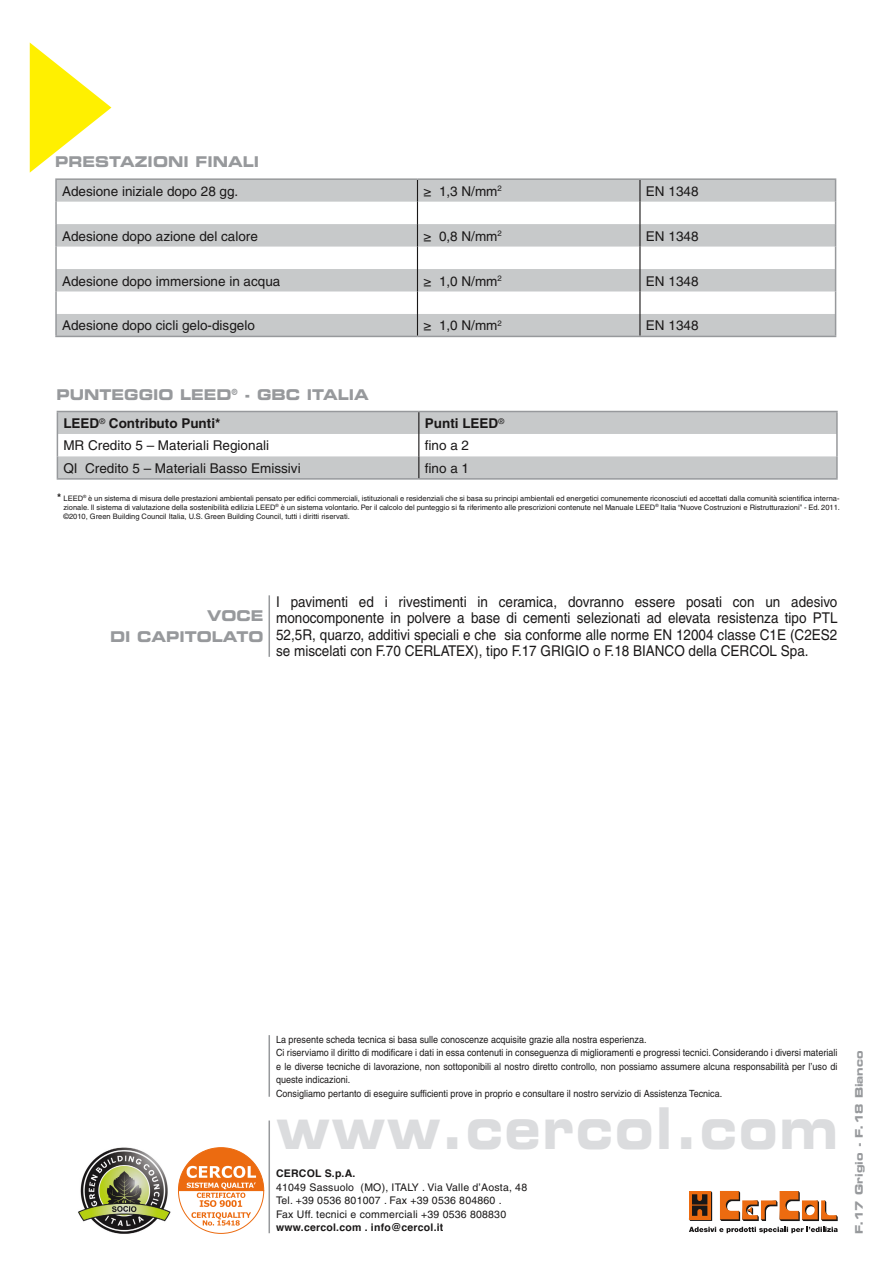
<style>
.page{position:relative;width:893px;height:1263px;background:#fff}
.page>*{position:absolute;margin:0;border:0;box-sizing:border-box;transform-origin:0 0}
.t1{font:57.6px "Eurostile LT Bold Extended Two";letter-spacing:.04em;color:#dbdcde;scale:.83 1}
.t2{font:14.85px/16.5px "Helvetica LT";color:#1a1818;text-align:justify;scale:.91 1}
.t3{font:14.85px/21px "Eurostile LT Bold Extended Two";color:#97999c;text-align:right;scale:.91 1}
.t4{font:13.5px "Helvetica LT";color:#1a1818}
.t5{font:700 13.5px "Helvetica LT";color:#1a1818}
.t6{font:10.5px/13.5px "Helvetica LT";letter-spacing:.02em;color:#1a1818}
.t7{font:700 10.5px "Helvetica";letter-spacing:.02em;color:#1a1818}
.t8{font:10.5px "Eurostile LT Bold Extended Two";color:#97999c}
.t9{font:9.9px/13.5px "Helvetica LT";color:#1a1818;scale:.91 1}
.t10{font:7.5px/9px "Helvetica LT";color:#1a1818;text-align:justify}
.s1{font-weight:700;font-size:10.5px}
</style>
<div class="page">
<svg style="left:30px;top:43px;width:81px;height:130px"></svg>
<hr style="left:268px;top:595px;width:2px;height:62px;background:#97999c">
<hr style="left:268px;top:1120px;width:2px;height:113px;background:#97999c">
<hr style="left:268px;top:1035px;width:2px;height:62px;background:#97999c">
<svg style="left:57px;top:180px;width:778px;height:156px;fill:#c7c9ca"></svg>
<svg style="left:417px;top:180px;width:1px;height:156px"></svg>
<svg style="left:639px;top:180px;width:1px;height:156px"></svg>
<hr style="left:55px;top:178px;width:362px;height:2px;background:#97999c">
<hr style="left:55px;top:180px;width:2px;height:22px;background:#97999c">
<hr style="left:417px;top:178px;width:223px;height:2px;background:#97999c">
<hr style="left:640px;top:178px;width:196px;height:2px;background:#97999c">
<hr style="left:55px;top:202px;width:2px;height:22px;background:#97999c">
<hr style="left:55px;top:224px;width:2px;height:23px;background:#97999c">
<hr style="left:55px;top:247px;width:2px;height:22px;background:#97999c">
<hr style="left:55px;top:269px;width:2px;height:22px;background:#97999c">
<hr style="left:55px;top:291px;width:2px;height:23px;background:#97999c">
<hr style="left:55px;top:314px;width:2px;height:22px;background:#97999c">
<svg style="left:835px;top:180px;width:1px;height:156px"></svg>
<hr style="left:55px;top:336px;width:362px;height:1px;background:#97999c">
<hr style="left:417px;top:336px;width:223px;height:1px;background:#97999c">
<hr style="left:640px;top:336px;width:196px;height:1px;background:#97999c">
<svg style="left:689px;top:1191px;width:23px;height:30px"></svg>
<svg style="left:720px;top:1191px;width:118px;height:30px"></svg>
<svg style="left:689px;top:1227px;width:149px;height:6px"></svg>
<svg style="left:58px;top:412px;width:778px;height:66px;fill:#c7c9ca"></svg>
<hr style="left:57px;top:411px;width:362px;height:1px;background:#97999c">
<hr style="left:419px;top:411px;width:419px;height:1px;background:#97999c">
<hr style="left:836px;top:412px;width:2px;height:22px;background:#97999c">
<hr style="left:836px;top:434px;width:2px;height:22px;background:#97999c">
<svg style="left:57px;top:412px;width:1px;height:66px"></svg>
<hr style="left:836px;top:456px;width:2px;height:22px;background:#97999c">
<hr style="left:57px;top:478px;width:362px;height:2px;background:#97999c">
<hr style="left:419px;top:478px;width:419px;height:2px;background:#97999c">
<svg style="left:418px;top:412px;width:1px;height:66px"></svg>
<svg style="left:178px;top:1147px;width:86px;height:87px"></svg>
<img style="left:78px;top:1147px;width:93px;height:87px">
<h2 class="t3" style="left:55px;top:151px;width:225px">PRESTAZIONI FINALI</h2>
<h3 class="t4" style="left:62px;top:183px;width:178px">Adesione iniziale dopo 28 gg.</h3>
<h3 class="t4" style="left:423px;top:183px;width:80px">≥ 1,3 N/mm<sup>2</sup></h3>
<h3 class="t4" style="left:646px;top:183px;width:54px">EN 1348</h3>
<h3 class="t4" style="left:62px;top:228px;width:197px">Adesione dopo azione del calore</h3>
<h3 class="t4" style="left:423px;top:228px;width:80px">≥ 0,8 N/mm<sup>2</sup></h3>
<h3 class="t4" style="left:646px;top:228px;width:54px">EN 1348</h3>
<h3 class="t4" style="left:62px;top:273px;width:220px">Adesione dopo immersione in acqua</h3>
<h3 class="t4" style="left:423px;top:273px;width:80px">≥ 1,0 N/mm<sup>2</sup></h3>
<h3 class="t4" style="left:646px;top:273px;width:54px">EN 1348</h3>
<h3 class="t4" style="left:62px;top:318px;width:194px">Adesione dopo cicli gelo-disgelo</h3>
<h3 class="t4" style="left:423px;top:318px;width:80px">≥ 1,0 N/mm<sup>2</sup></h3>
<h3 class="t4" style="left:646px;top:318px;width:54px">EN 1348</h3>
<h2 class="t3" style="left:57px;top:383px;width:344px">PUNTEGGIO LEED<sup>®</sup> - GBC ITALIA</h2>
<h3 class="t5" style="left:63px;top:415px;width:158px">LEED<sup>®</sup> Contributo Punti*</h3>
<h3 class="t5" style="left:425px;top:415px;width:81px">Punti LEED<sup>®</sup></h3>
<h3 class="t4" style="left:63px;top:438px;width:207px">MR Credito 5 – Materiali Regionali</h3>
<h3 class="t4" style="left:425px;top:438px;width:46px">fino a 2</h3>
<h3 class="t4" style="left:63px;top:460px;width:239px">QI Credito 5 – Materiali Basso Emissivi</h3>
<h3 class="t4" style="left:425px;top:460px;width:46px">fino a 1</h3>
<p class="t10" style="left:64px;top:493px;width:778px;text-indent:-6px"><span class="s1">*</span> LEED<sup>®</sup> è un sistema di misura delle prestazioni ambientali pensato per edifici commerciali, istituzionali e residenziali che si basa su principi ambientali ed energetici comunemente riconosciuti ed accettati dalla comunità scientifica interna&shy;zionale. Il sistema di valutazione della sostenibilità edilizia LEED<sup>®</sup> è un sistema volontario. Per il calcolo del punteggio si fa riferimento alle prescrizioni contenute nel Manuale LEED<sup>®</sup> Italia “Nuove Costruzioni e Ristrutturazioni” - Ed. 2011. ©2010, Green Building Council Italia, U.S. Green Building Council, tutti i diritti riservati.</p>
<h2 class="t3" style="left:110px;top:605px;width:170px">VOCE<br>DI CAPITOLATO</h2>
<p class="t2" style="left:276px;top:593px;width:618px">I pavimenti ed i rivestimenti in ceramica, dovranno essere posati con un adesivo monocomponente in polvere a base di cementi selezionati ad elevata resistenza tipo PTL 52,5R, quarzo, additivi speciali e che sia conforme alle norme EN 12004 classe C1E (C2ES2 se miscelati con F.70 CERLATEX), tipo F.17 GRIGIO o F.18 BIANCO della CERCOL Spa.</p>
<p class="t9" style="left:276px;top:1032px;width:618px">La presente scheda tecnica si basa sulle conoscenze acquisite grazie alla nostra esperienza.<br>Ci riserviamo il diritto di modificare i dati in essa contenuti in conseguenza di miglioramenti e progressi tecnici. Considerando i diversi materiali e le diverse tecniche di lavorazione, non sottoponibili al nostro diretto controllo, non possiamo assumere alcuna responsabilità per l’uso di queste indicazioni.<br>Consigliamo pertanto di eseguire sufficienti prove in proprio e consultare il nostro servizio di Assistenza Tecnica.</p>
<h1 class="t1" style="left:276px;top:1088px;width:678px">www.cercol.com</h1>
<h3 class="t7" style="left:276px;top:1165px;width:81px">CERCOL S.p.A.</h3>
<h3 class="t6" style="left:276px;top:1180px;width:253px">41049 Sassuolo (MO), ITALY . Via Valle d’Aosta, 48<br>Tel. +39 0536 801007 . Fax +39 0536 804860 .<br>Fax Uff. tecnici e commerciali +39 0536 808830</h3>
<h3 class="t7" style="left:276px;top:1219px;width:169px">www.cercol.com . info@cercol.it</h3>
<h3 class="t8" style="left:852px;top:1234px;width:185px;rotate:-90deg">F.17 Grigio - F.18 Bianco</h3>
</div>
